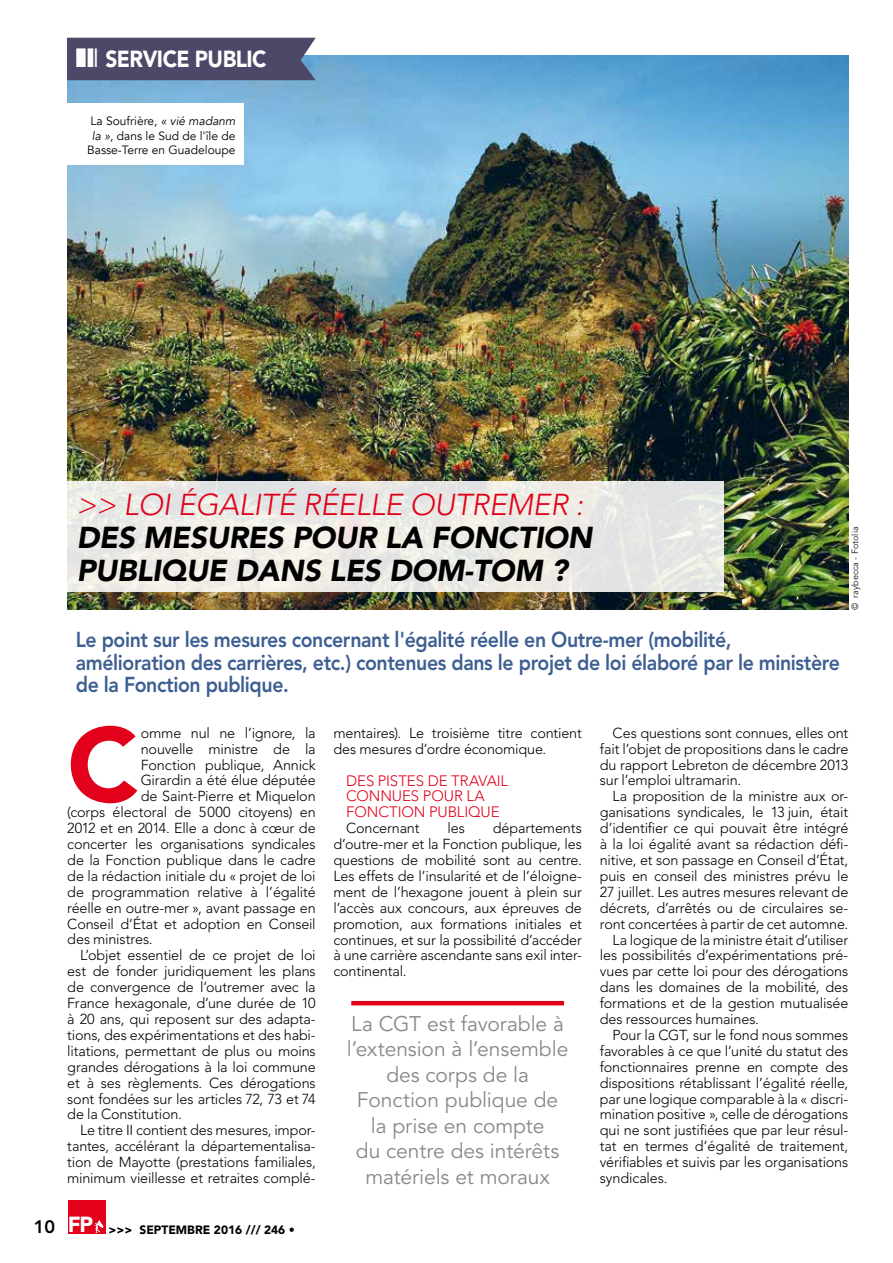
<style>
.page{position:relative;width:893px;height:1263px;background:#fff}
.page>*{position:absolute;margin:0;border:0;box-sizing:border-box;transform-origin:0 0}
.t1{font:900 104.25px "Avenir LT Std";color:#e2001a}
.t2{font:italic 900 30px/33px "Avenir LT Std";letter-spacing:-.01em;color:#000}
.t3{font:italic 300 30px "Avenir LT Std";letter-spacing:-.01em;color:#e2001a}
.t4{font:900 23.1px "Avenir LT Std";letter-spacing:-.025em;color:#fff;scale:.91 1}
.t5{font:800 21.45px/22.5px "Avenir LT Std";letter-spacing:-.02em;color:#3d5f91;scale:.91 1}
.t6{font:21px/25.5px "Avenir LT Std";letter-spacing:-.005em;color:#87888a;text-align:center}
.t7{font:300 15px/15.9px "Avenir LT Std";letter-spacing:-.005em;color:#e2001a}
.t8{font:300 14.4px/15.9px "Avenir LT Std";letter-spacing:-.01em;color:#000;text-align:justify}
.t9{font:12px/14.4px "Avenir";color:#000;text-align:center}
.t10{font:900 12px "Avenir LT Std";color:#000}
.t11{font:300 9px "Avenir LT Std";color:#000}
.s1{font-style:italic}
.s2{font-weight:800;font-size:18px}
</style>
<div class="page">
<div style="left:68px;top:1200px;width:37px;height:33px;background:#e2001a"></div>
<svg style="left:94px;top:1220px;width:9px;height:13px"></svg>
<img style="left:67px;top:56px;width:781px;height:554px">
<div style="left:67px;top:482px;width:657px;height:110px;background:#ebe9e5"></div>
<hr style="left:351px;top:1001px;width:213px;height:4px;background:#e2001a">
<div style="left:67px;top:103px;width:177px;height:62px;background:#fff"></div>
<div style="left:67px;top:38px;width:249px;height:42px;background:#4b4967"></div>
<h3 class="t4" style="left:105px;top:45px;width:179px">SERVICE PUBLIC</h3>
<p class="t9" style="left:87px;top:114px;width:150px">La Soufrière, <span class="s1">« vié madanm la »</span>, dans le Sud de l'île de<br>Basse-Terre en Guadeloupe</p>
<h2 class="t3" style="left:77px;top:487px;width:508px">&gt;&gt; LOI ÉGALITÉ RÉELLE OUTREMER :</h2>
<h2 class="t2" style="left:77px;top:521px;width:517px">DES MESURES POUR LA FONCTION<br>PUBLIQUE DANS LES DOM-TOM ?</h2>
<h3 class="t5" style="left:76px;top:628px;width:841px">Le point sur les mesures concernant l'égalité réelle en Outre-mer (mobilité, amélioration des carrières, etc.) contenues dans le projet de loi élaboré par le ministère de la Fonction publique.</h3>
<p class="t11" style="left:850px;top:609px;width:84px;rotate:-90deg">© raybecca - Fotolia</p>
<h1 class="t1" style="left:67px;top:702px;width:73px">C</h1>
<p class="t8" style="left:141px;top:725px;width:176px">omme nul ne l’ignore, la</p>
<p class="t8" style="left:141px;top:741px;width:176px">nouvelle ministre de la</p>
<p class="t8" style="left:141px;top:757px;width:176px">Fonction publique, Annick</p>
<p class="t8" style="left:141px;top:773px;width:176px">Girardin a été élue députée</p>
<p class="t8" style="left:141px;top:788px;width:176px">de Saint-Pierre et Miquelon</p>
<p class="t8" style="left:67px;top:804px;width:250px">(corps électoral de 5000 citoyens) en</p>
<p class="t8" style="left:67px;top:820px;width:250px">2012 et en 2014. Elle a donc à cœur de</p>
<p class="t8" style="left:67px;top:836px;width:250px">concerter les organisations syndicales</p>
<p class="t8" style="left:67px;top:852px;width:250px">de la Fonction publique dans le cadre</p>
<p class="t8" style="left:67px;top:868px;width:250px">de la rédaction initiale du « projet de loi</p>
<p class="t8" style="left:67px;top:884px;width:250px">de programmation relative à l’égalité</p>
<p class="t8" style="left:67px;top:900px;width:250px">réelle en outre-mer », avant passage en</p>
<p class="t8" style="left:67px;top:916px;width:250px">Conseil d’État et adoption en Conseil</p>
<p class="t8" style="left:67px;top:932px;width:87px">des ministres.</p>
<p class="t8" style="left:80px;top:947px;width:237px">L’objet essentiel de ce projet de loi</p>
<p class="t8" style="left:67px;top:963px;width:250px">est de fonder juridiquement les plans</p>
<p class="t8" style="left:67px;top:979px;width:250px">de convergence de l’outremer avec la</p>
<p class="t8" style="left:67px;top:995px;width:250px">France hexagonale, d’une durée de 10</p>
<p class="t8" style="left:67px;top:1011px;width:250px">à 20 ans, qui reposent sur des adapta-</p>
<p class="t8" style="left:67px;top:1027px;width:250px">tions, des expérimentations et des habi-</p>
<p class="t8" style="left:67px;top:1043px;width:250px">litations, permettant de plus ou moins</p>
<p class="t8" style="left:67px;top:1059px;width:250px">grandes dérogations à la loi commune</p>
<p class="t8" style="left:67px;top:1075px;width:250px">et à ses règlements. Ces dérogations</p>
<p class="t8" style="left:67px;top:1091px;width:250px">sont fondées sur les articles 72, 73 et 74</p>
<p class="t8" style="left:67px;top:1106px;width:116px">de la Constitution.</p>
<p class="t8" style="left:80px;top:1122px;width:237px">Le titre II contient des mesures, impor-</p>
<p class="t8" style="left:67px;top:1138px;width:250px">tantes, accélérant la départementalisa-</p>
<p class="t8" style="left:67px;top:1154px;width:250px">tion de Mayotte (prestations familiales,</p>
<p class="t8" style="left:67px;top:1170px;width:250px">minimum vieillesse et retraites complé-</p>
<p class="t10" style="left:34px;top:1222px;width:263px"><span class="s2">10</span> <sup>FP</sup> &gt;&gt;&gt; SEPTEMBRE 2016 /// 246 •</p>
<p class="t8" style="left:333px;top:725px;width:250px">mentaires). Le troisième titre contient des mesures d’ordre économique.</p>
<p class="t7" style="left:346px;top:772px;width:163px">DES PISTES DE TRAVAIL<br>CONNUES POUR LA<br>FONCTION PUBLIQUE</p>
<p class="t8" style="left:346px;top:820px;width:75px">Concernant</p>
<p class="t8" style="left:447px;top:820px;width:19px">les</p>
<p class="t8" style="left:333px;top:820px;width:250px;text-indent:159px">départements d’outre-mer et la Fonction publique, les questions de mobilité sont au centre.<br>Les effets de l’insularité et de l’éloigne&shy;ment de l’hexagone jouent à plein sur l’accès aux concours, aux épreuves de promotion, aux formations initiales et continues, et sur la possibilité d’accéder à une carrière ascendante sans exil inter&shy;continental.</p>
<h3 class="t6" style="left:347px;top:1011px;width:223px">La CGT est favorable à l’extension à l’ensemble des corps de la<br>Fonction publique de la prise en compte<br>du centre des intérêts matériels et moraux</h3>
<p class="t8" style="left:600px;top:725px;width:250px;text-indent:13px">Ces questions sont connues, elles ont fait l’objet de propositions dans le cadre du rapport Lebreton de décembre 2013 sur l’emploi ultramarin.</p>
<p class="t8" style="left:613px;top:788px;width:237px">La proposition de la ministre aux or-</p>
<p class="t8" style="left:600px;top:804px;width:250px">ganisations syndicales, le 13 juin, était</p>
<p class="t8" style="left:600px;top:820px;width:250px">d’identifier ce qui pouvait être intégré</p>
<p class="t8" style="left:600px;top:836px;width:250px">à la loi égalité avant sa rédaction défi-</p>
<p class="t8" style="left:600px;top:852px;width:250px">nitive, et son passage en Conseil d’État,</p>
<p class="t8" style="left:600px;top:868px;width:250px">puis en conseil des ministres prévu le</p>
<p class="t8" style="left:600px;top:884px;width:250px">27 juillet. Les autres mesures relevant de</p>
<p class="t8" style="left:600px;top:900px;width:250px">décrets, d’arrêtés ou de circulaires se-</p>
<p class="t8" style="left:600px;top:916px;width:250px">ront concertées à partir de cet automne.</p>
<p class="t8" style="left:613px;top:932px;width:237px">La logique de la ministre était d’utiliser</p>
<p class="t8" style="left:600px;top:947px;width:250px">les possibilités d’expérimentations pré-</p>
<p class="t8" style="left:600px;top:963px;width:250px">vues par cette loi pour des dérogations</p>
<p class="t8" style="left:600px;top:979px;width:250px">dans les domaines de la mobilité, des</p>
<p class="t8" style="left:600px;top:995px;width:250px">formations et de la gestion mutualisée</p>
<p class="t8" style="left:600px;top:1011px;width:161px">des ressources humaines.</p>
<p class="t8" style="left:613px;top:1027px;width:237px">Pour la CGT, sur le fond nous sommes</p>
<p class="t8" style="left:600px;top:1043px;width:250px">favorables à ce que l’unité du statut des</p>
<p class="t8" style="left:600px;top:1059px;width:250px">fonctionnaires prenne en compte des</p>
<p class="t8" style="left:600px;top:1075px;width:250px">dispositions rétablissant l’égalité réelle,</p>
<p class="t8" style="left:600px;top:1091px;width:250px">par une logique comparable à la « discri-</p>
<p class="t8" style="left:600px;top:1106px;width:250px">mination positive », celle de dérogations</p>
<p class="t8" style="left:600px;top:1122px;width:250px">qui ne sont justifiées que par leur résul-</p>
<p class="t8" style="left:600px;top:1138px;width:250px">tat en termes d’égalité de traitement,</p>
<p class="t8" style="left:600px;top:1154px;width:250px">vérifiables et suivis par les organisations</p>
<p class="t8" style="left:600px;top:1170px;width:69px">syndicales.</p>
</div>
